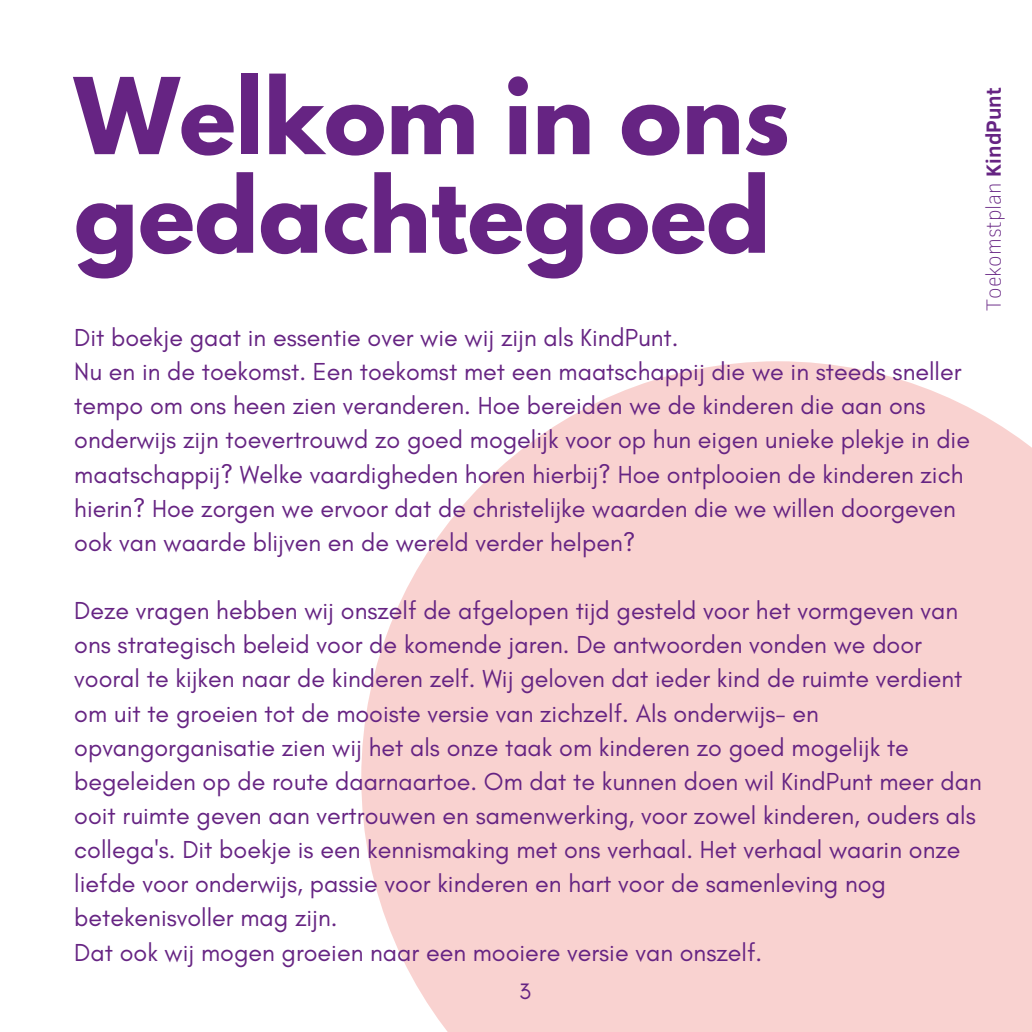
<style>
.page{position:relative;width:1032px;height:1032px;background:#fff}
.page>*{position:absolute;margin:0;border:0;box-sizing:border-box;transform-origin:0 0}
.t1{font:700 93.62px/98.5px "League Spartan";color:#662483}
.t2{font:25.03px/34.1px "Glacial Indifference";color:#662483}
.t3{font:22.75px "Glacial Indifference";color:#662483}
.t4{font:100 21px "Clear Sans";color:#662483}
.s1{font-weight:700}
</style>
<div class="page">
<svg style="left:361px;top:361px;width:671px;height:671px;background:#f9d6d5"></svg>
<h2 class="t1" style="left:74px;top:79px;width:717px">Welkom in ons gedachtegoed</h2>
<h1 class="t2" style="left:74px;top:320px;width:897px">Dit boekje gaat in essentie over wie wij zijn als KindPunt.<br>Nu en in de toekomst. Een toekomst met een maatschappij die we in steeds sneller tempo om ons heen zien veranderen. Hoe bereiden we de kinderen die aan ons onderwijs zijn toevertrouwd zo goed mogelijk voor op hun eigen unieke plekje in die maatschappij? Welke vaardigheden horen hierbij? Hoe ontplooien de kinderen zich hierin? Hoe zorgen we ervoor dat de christelijke waarden die we willen doorgeven ook van waarde blijven en de wereld verder helpen?</h1>
<h2 class="t4" style="left:978px;top:311px;width:224px;rotate:-90deg">Toekomstplan <span class="s1">KindPunt</span></h2>
<p class="t2" style="left:74px;top:593px;width:909px">Deze vragen hebben wij onszelf de afgelopen tijd gesteld voor het vormgeven van ons strategisch beleid voor de komende jaren. De antwoorden vonden we door vooral te kijken naar de kinderen zelf. Wij geloven dat ieder kind de ruimte verdient om uit te groeien tot de mooiste versie van zichzelf. Als onderwijs- en opvangorganisatie zien wij het als onze taak om kinderen zo goed mogelijk te begeleiden op de route daarnaartoe. Om dat te kunnen doen wil KindPunt meer dan ooit ruimte geven aan vertrouwen en samenwerking, voor zowel kinderen, ouders als collega's. Dit boekje is een kennismaking met ons verhaal. Het verhaal waarin onze liefde voor onderwijs, passie voor kinderen en hart voor de samenleving nog betekenisvoller mag zijn.<br>Dat ook wij mogen groeien naar een mooiere versie van onszelf.</p>
<p class="t3" style="left:519px;top:977px;width:13px">3</p>
</div>
